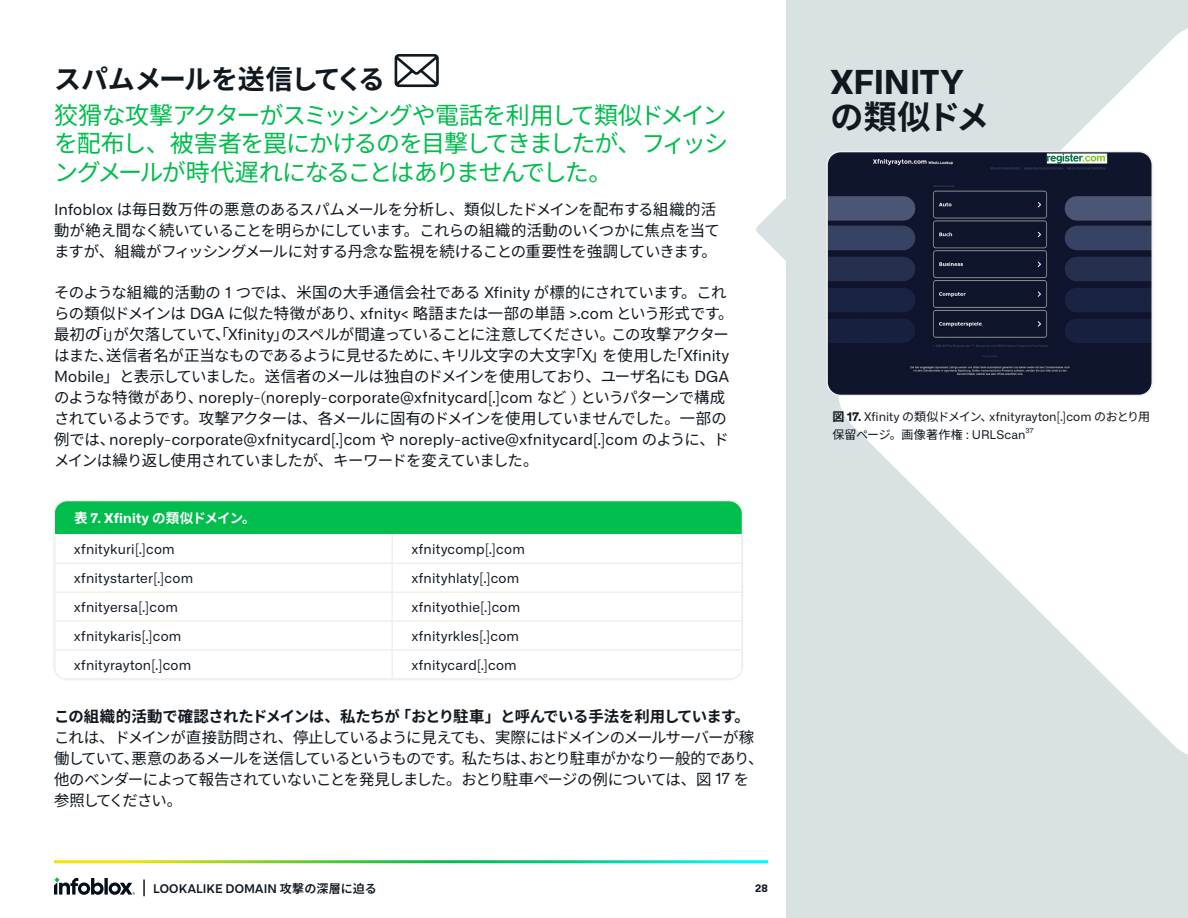
<style>
.page{position:relative;width:1188px;height:918px;background:#fff}
.page>*{position:absolute;margin:0;border:0;box-sizing:border-box;transform-origin:0 0}
.Body_Text{font:700 33px/35px "Alliance No.1";letter-spacing:-.005em;color:#101820}
.SubSection_Headlines{font:700 27px "Noto Sans JP";letter-spacing:-.035em;color:#101820}
.Body_Text-2{font:24px/28.5px "Noto Sans JP";letter-spacing:-.085em;color:#00bd4d;text-align:justify}
.Body_Text-3{font:15.3px/21px "Noto Sans JP";letter-spacing:-.045em;color:#101820}
.Body_Text-4{font:15.3px/21px "Noto Sans JP";letter-spacing:-.025em;color:#101820}
.t1{font:13.5px "Alliance No.1";letter-spacing:.015em;color:#101820}
.t2{font:700 13.5px "Noto Sans JP";letter-spacing:-.06em;color:#fff}
.Body_Text-5{font:12px/18.1px "Alliance No.1";letter-spacing:.005em;color:#101820}
.t3{font:600 12px "Alliance No.1";letter-spacing:.01em;color:#101820}
.t4{font:700 10.5px "Alliance No.1";color:#101820}
.Body_Text-6{font:7.05px "Alliance No.1";color:#101820}
.s1{font-family:"Alliance No.1"}
.s2{font-weight:700}
.s3{font-family:"Noto Sans JP"}
.s4{font-family:"Noto Sans JP";font-weight:700}
</style>
<div class="page">
<svg style="left:54px;top:878px;width:81px;height:17px"></svg>
<svg style="left:143px;top:880px;width:2px;height:16px"></svg>
<div style="left:786px;top:0;width:402px;height:918px;background:#d9e1e2"></div>
<svg style="left:838px;top:28px;width:350px;height:727px"></svg>
<svg style="left:756px;top:199px;width:30px;height:61px"></svg>
<img style="left:829px;top:152px;width:323px;height:243px">
<div style="left:826px;top:151px;width:327px;height:245px;border:2px solid #f0efe9;border-radius:14px"></div>
<div style="left:55px;top:501px;width:687px;height:33px;background:#00bd4d"></div>
<hr style="left:54px;top:562px;width:338px;height:2px;background:#f0efe9">
<hr style="left:54px;top:591px;width:338px;height:2px;background:#f0efe9">
<hr style="left:54px;top:620px;width:338px;height:2px;background:#f0efe9">
<hr style="left:54px;top:649px;width:338px;height:2px;background:#f0efe9">
<hr style="left:54px;top:678px;width:338px;height:2px;background:#f0efe9">
<hr style="left:54px;top:651px;width:2px;height:27px;background:#f0efe9">
<svg style="left:392px;top:534px;width:1px;height:143px"></svg>
<hr style="left:392px;top:562px;width:350px;height:2px;background:#f0efe9">
<hr style="left:392px;top:591px;width:350px;height:2px;background:#f0efe9">
<hr style="left:392px;top:620px;width:350px;height:2px;background:#f0efe9">
<hr style="left:392px;top:649px;width:350px;height:2px;background:#f0efe9">
<hr style="left:392px;top:678px;width:350px;height:2px;background:#f0efe9">
<div style="left:53px;top:500px;width:690px;height:180px;border:2px solid #f0efe9;border-radius:14px"></div>
<svg style="left:394px;top:54px;width:45px;height:34px"></svg>
<p class="SubSection_Headlines" style="left:54px;top:64px;width:333px">スパムメールを送信してくる</p>
<p class="Body_Text-2" style="left:54px;top:101px;width:676px">狡猾な攻撃アクターがスミッシングや電話を利用して類似ドメインを配布し、被害者を罠にかけるのを目撃してきましたが、フィッシングメールが時代遅れになることはありませんでした。</p>
<p class="Body_Text-4" style="left:54px;top:199px;width:667px"><span class="s1">Infoblox</span> は毎日数万件の悪意のあるスパムメールを分析し、類似したドメインを配布する組織的活動が絶え間なく続いていることを明らかにしています。これらの組織的活動のいくつかに焦点を当てますが、組織がフィッシングメールに対する丹念な監視を続けることの重要性を強調していきます。</p>
<p class="Body_Text-3" style="left:54px;top:282px;width:681px">そのような組織的活動の <span class="s1">1</span> つでは、米国の大手通信会社である <span class="s1">Xfinity</span> が標的にされています。これらの類似ドメインは <span class="s1">DGA</span> に似た特徴があり、<span class="s1">xfnity&lt;</span> 略語または一部の単語 <span class="s1">&gt;.com</span> という形式です。最初の「<span class="s1">i</span>」が欠落していて、「<span class="s1">Xfinity</span>」のスペルが間違っていることに注意してください。この攻撃アクターはまた、送信者名が正当なものであるように見せるために、キリル文字の大文字「<span class="s1">X</span>」を使用した「<span class="s1">Xfinity Mobile</span>」と表示していました。送信者のメールは独自のドメインを使用しており、ユーザ名にも <span class="s1">DGA</span>のような特徴があり、<span class="s1">noreply-(noreply-corporate@xfnitycard[.]com</span> など <span class="s1">)</span> というパターンで構成されているようです。攻撃アクターは、各メールに固有のドメインを使用していませんでした。一部の例では、<span class="s1">noreply-corporate@xfnitycard[.]com</span> や <span class="s1">noreply-active@xfnitycard[.]com</span> のように、ドメインは繰り返し使用されていましたが、キーワードを変えていました。</p>
<p class="t2" style="left:74px;top:510px;width:183px">表 <span class="s1">7. Xfinity</span> の類似ドメイン。</p>
<p class="t1" style="left:74px;top:541px;width:102px">xfnitykuri[.]com</p>
<p class="t1" style="left:412px;top:541px;width:115px">xfnitycomp[.]com</p>
<p class="t1" style="left:74px;top:570px;width:120px">xfnitystarter[.]com</p>
<p class="t1" style="left:412px;top:570px;width:109px">xfnityhlaty[.]com</p>
<p class="t1" style="left:74px;top:599px;width:105px">xfnityersa[.]com</p>
<p class="t1" style="left:412px;top:599px;width:110px">xfnityothie[.]com</p>
<p class="t1" style="left:74px;top:628px;width:109px">xfnitykaris[.]com</p>
<p class="t1" style="left:412px;top:628px;width:109px">xfnityrkles[.]com</p>
<p class="t1" style="left:74px;top:657px;width:119px">xfnityrayton[.]com</p>
<p class="t1" style="left:412px;top:657px;width:107px">xfnitycard[.]com</p>
<p class="Body_Text-3" style="left:54px;top:706px;width:711px"><span class="s2">この組織的活動で確認されたドメインは、私たちが「おとり駐車」と呼んでいる手法を利用しています。</span>これは、ドメインが直接訪問され、停止しているように見えても、実際にはドメインのメールサーバーが稼働していて、悪意のあるメールを送信しているというものです。私たちは、おとり駐車がかなり一般的であり、他のベンダーによって報告されていないことを発見しました。おとり駐車ページの例については、図 <span class="s1">17</span> を参照してください。</p>
<p class="t3" style="left:153px;top:881px;width:225px">LOOKALIKE DOMAIN <span class="s3">攻撃の深層に迫る</span></p>
<p class="t4" style="left:755px;top:882px;width:14px">28</p>
<p class="Body_Text" style="left:831px;top:64px;width:160px">XFINITY<span class="s3">の類似ドメ</span></p>
<p class="Body_Text-5" style="left:832px;top:407px;width:319px"><span class="s4">図</span> <span class="s2">17.</span> Xfinity <span class="s3">の類似ドメイン、</span>xfnityrayton[.]com <span class="s3">のおとり用保留ページ。画像著作権</span> : URLScan</p>
<p class="Body_Text-6" style="left:1026px;top:426px;width:10px">37</p>
</div>
